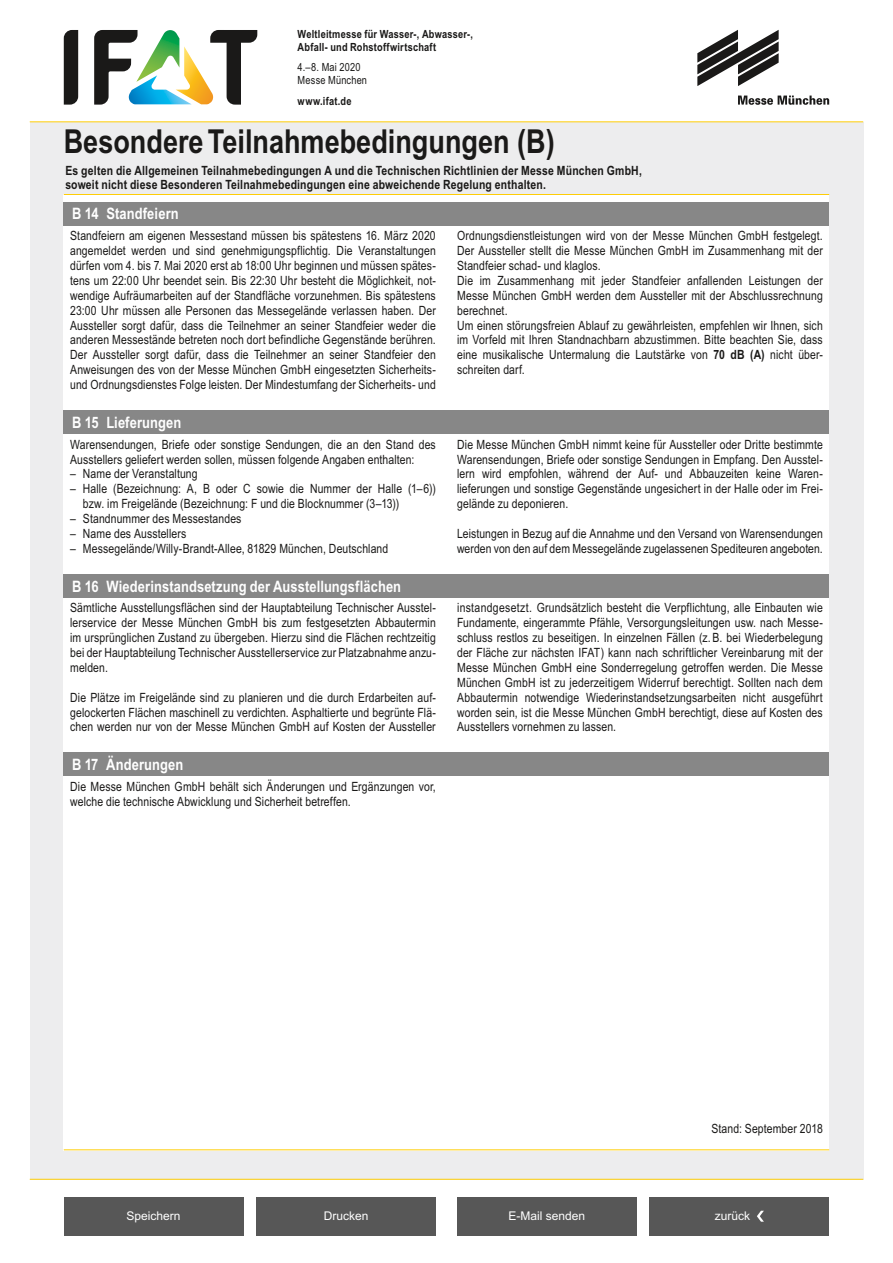
<style>
.page{position:relative;width:893px;height:1263px;background:#fff}
.page>*{position:absolute;margin:0;border:0;box-sizing:border-box;transform-origin:0 0}
.t1{font:700 33px "Arial Narrow";color:#1a1918}
.t2{font:700 15.75px "Arial Narrow";letter-spacing:.005em;color:#fff}
.t3{font:12.75px/14.9px "Arial Narrow";letter-spacing:.01em;color:#1a1918}
.t4{font:700 12.75px/14.2px "Arial Narrow";letter-spacing:.015em;color:#1a1918}
.t5{font:12px "Arial";color:#fff}
.t6{font:700 11.25px/12.8px "Arial Narrow";letter-spacing:.02em;color:#1a1918}
.t7{font:11.25px/12.8px "Arial Narrow";letter-spacing:.015em;color:#1a1918}
.s1{font-weight:700}
</style>
<div class="page">
<div style="left:30px;top:122px;width:833px;height:1057px;background:#ededee"></div>
<hr style="left:30px;top:1179px;width:833px;height:1px;background:#fecd06">
<div style="left:64px;top:194px;width:765px;height:956px;background:#fff"></div>
<hr style="left:30px;top:121px;width:833px;height:1px;background:#fecd06">
<hr style="left:64px;top:1149px;width:765px;height:1px;background:#fecd06">
<hr style="left:64px;top:194px;width:765px;height:1px;background:#fecd06">
<svg style="left:738px;top:96px;width:91px;height:9px"></svg>
<svg style="left:697px;top:30px;width:82px;height:56px"></svg>
<svg style="left:64px;top:30px;width:14px;height:75px"></svg>
<svg style="left:94px;top:30px;width:163px;height:75px"></svg>
<div style="left:457px;top:1197px;width:180px;height:38px;background:#575757"></div>
<div style="left:649px;top:1197px;width:180px;height:38px;background:#575757"></div>
<svg style="left:757px;top:1211px;width:7px;height:11px"></svg>
<div style="left:64px;top:1197px;width:179px;height:38px;background:#575757"></div>
<div style="left:256px;top:1197px;width:180px;height:38px;background:#575757"></div>
<div style="left:64px;top:753px;width:765px;height:23px;background:#878787"></div>
<div style="left:64px;top:410px;width:765px;height:24px;background:#878787"></div>
<div style="left:64px;top:574px;width:765px;height:23px;background:#878787"></div>
<div style="left:64px;top:202px;width:765px;height:23px;background:#878787"></div>
<p class="t6" style="left:298px;top:27px;width:177px">Weltleitmesse für Wasser-, Abwasser-,<br>Abfall- und Rohstoffwirtschaft</p>
<p class="t7" style="left:298px;top:61px;width:71px">4.–8. Mai 2020<br>Messe München</p>
<p class="t6" style="left:298px;top:94px;width:55px">www.ifat.de</p>
<h1 class="t1" style="left:64px;top:116px;width:492px">Besondere Teilnahmebedingungen (B)</h1>
<p class="t4" style="left:65px;top:162px;width:578px">Es gelten die Allgemeinen Teilnahmebedingungen A und die Technischen Richtlinien der Messe München GmbH, soweit nicht diese Besonderen Teilnahmebedingungen eine abweichende Regelung enthalten.</p>
<p class="t2" style="left:72px;top:202px;width:108px">B 14 Standfeiern</p>
<p class="t3" style="left:70px;top:228px;width:367px;text-align:justify">Standfeiern am eigenen Messestand müssen bis spätestens 16. März 2020 angemeldet werden und sind genehmigungspflichtig. Die Veranstaltungen dürfen vom 4. bis 7. Mai 2020 erst ab 18:00 Uhr beginnen und müssen spätes&shy;tens um 22:00 Uhr beendet sein. Bis 22:30 Uhr besteht die Möglichkeit, not&shy;wendige Aufräumarbeiten auf der Standfläche vorzunehmen. Bis spätestens 23:00 Uhr müssen alle Personen das Messegelände verlassen haben. Der Aussteller sorgt dafür, dass die Teilnehmer an seiner Standfeier weder die anderen Messestände betreten noch dort befindliche Gegenstände berühren.<br>Der Aussteller sorgt dafür, dass die Teilnehmer an seiner Standfeier den Anweisungen des von der Messe München GmbH eingesetzten Sicherheits&shy;und Ordnungsdienstes Folge leisten. Der Mindestumfang der Sicherheits- und</p>
<p class="t2" style="left:72px;top:410px;width:111px">B 15 Lieferungen</p>
<p class="t3" style="left:70px;top:436px;width:367px">Warensendungen, Briefe oder sonstige Sendungen, die an den Stand des<br>Ausstellers geliefert werden sollen, müssen folgende Angaben enthalten:</p>
<p class="t3" style="left:70px;top:466px;width:129px">– Name der Veranstaltung</p>
<p class="t3" style="left:83px;top:481px;width:354px;text-indent:-13px">– Halle (Bezeichnung: A, B oder C sowie die Nummer der Halle (1–6)) bzw. im Freigelände (Bezeichnung: F und die Blocknummer (3–13))</p>
<p class="t3" style="left:70px;top:511px;width:173px">– Standnummer des Messestandes</p>
<p class="t3" style="left:70px;top:525px;width:118px">– Name des Ausstellers</p>
<p class="t3" style="left:70px;top:540px;width:320px">– Messegelände/Willy-Brandt-Allee, 81829 München, Deutschland</p>
<p class="t2" style="left:72px;top:574px;width:330px">B 16 Wiederinstandsetzung der Ausstellungsflächen</p>
<p class="t3" style="left:70px;top:600px;width:367px;text-align:justify">Sämtliche Ausstellungsflächen sind der Hauptabteilung Technischer Ausstel&shy;lerservice der Messe München GmbH bis zum festgesetzten Abbautermin im ursprünglichen Zustand zu übergeben. Hierzu sind die Flächen rechtzeitig bei der Hauptabteilung Technischer Ausstellerservice zur Platzabnahme anzu&shy;melden.</p>
<p class="t3" style="left:70px;top:689px;width:367px;text-align:justify">Die Plätze im Freigelände sind zu planieren und die durch Erdarbeiten auf&shy;gelockerten Flächen maschinell zu verdichten. Asphaltierte und begrünte Flä&shy;chen werden nur von der Messe München GmbH auf Kosten der Aussteller</p>
<p class="t2" style="left:72px;top:753px;width:113px">B 17 Änderungen</p>
<p class="t3" style="left:70px;top:778px;width:367px">Die Messe München GmbH behält sich Änderungen und Ergänzungen vor, welche die technische Abwicklung und Sicherheit betreffen.</p>
<p class="t3" style="left:457px;top:228px;width:367px">Ordnungsdienstleistungen wird von der Messe München GmbH festgelegt.<br>Der Aussteller stellt die Messe München GmbH im Zusammenhang mit der Standfeier schad- und klaglos.<br>Die im Zusammenhang mit jeder Standfeier anfallenden Leistungen der Messe München GmbH werden dem Aussteller mit der Abschlussrechnung berechnet.<br>Um einen störungsfreien Ablauf zu gewährleisten, empfehlen wir Ihnen, sich im Vorfeld mit Ihren Standnachbarn abzustimmen. Bitte beachten Sie, dass eine musikalische Untermalung die Lautstärke von <span class="s1">70 dB (A)</span> nicht über&shy;schreiten darf.</p>
<p class="t3" style="left:457px;top:436px;width:367px;text-align:justify">Die Messe München GmbH nimmt keine für Aussteller oder Dritte bestimmte Warensendungen, Briefe oder sonstige Sendungen in Empfang. Den Ausstel&shy;lern wird empfohlen, während der Auf- und Abbauzeiten keine Waren&shy;lieferungen und sonstige Gegenstände ungesichert in der Halle oder im Frei&shy;gelände zu deponieren.</p>
<p class="t3" style="left:457px;top:525px;width:367px">Leistungen in Bezug auf die Annahme und den Versand von Warensendungen werden von den auf dem Messegelände zugelassenen Spediteuren angeboten.</p>
<p class="t3" style="left:457px;top:600px;width:367px;text-align:justify">instandgesetzt. Grundsätzlich besteht die Verpflichtung, alle Einbauten wie Fundamente, eingerammte Pfähle, Versorgungsleitungen usw. nach Messe&shy;schluss restlos zu beseitigen. In einzelnen Fällen (z.B. bei Wiederbelegung der Fläche zur nächsten IFAT) kann nach schriftlicher Vereinbarung mit der Messe München GmbH eine Sonderregelung getroffen werden. Die Messe München GmbH ist zu jederzeitigem Widerruf berechtigt. Sollten nach dem Abbautermin notwendige Wiederinstandsetzungsarbeiten nicht ausgeführt worden sein, ist die Messe München GmbH berechtigt, diese auf Kosten des Ausstellers vornehmen zu lassen.</p>
<p class="t3" style="left:711px;top:1121px;width:113px">Stand: September 2018</p>
<p class="t5" style="left:127px;top:1208px;width:56px">Speichern</p>
<p class="t5" style="left:324px;top:1208px;width:46px">Drucken</p>
<p class="t5" style="left:509px;top:1208px;width:78px">E-Mail senden</p>
<p class="t5" style="left:715px;top:1208px;width:37px">zurück</p>
</div>
